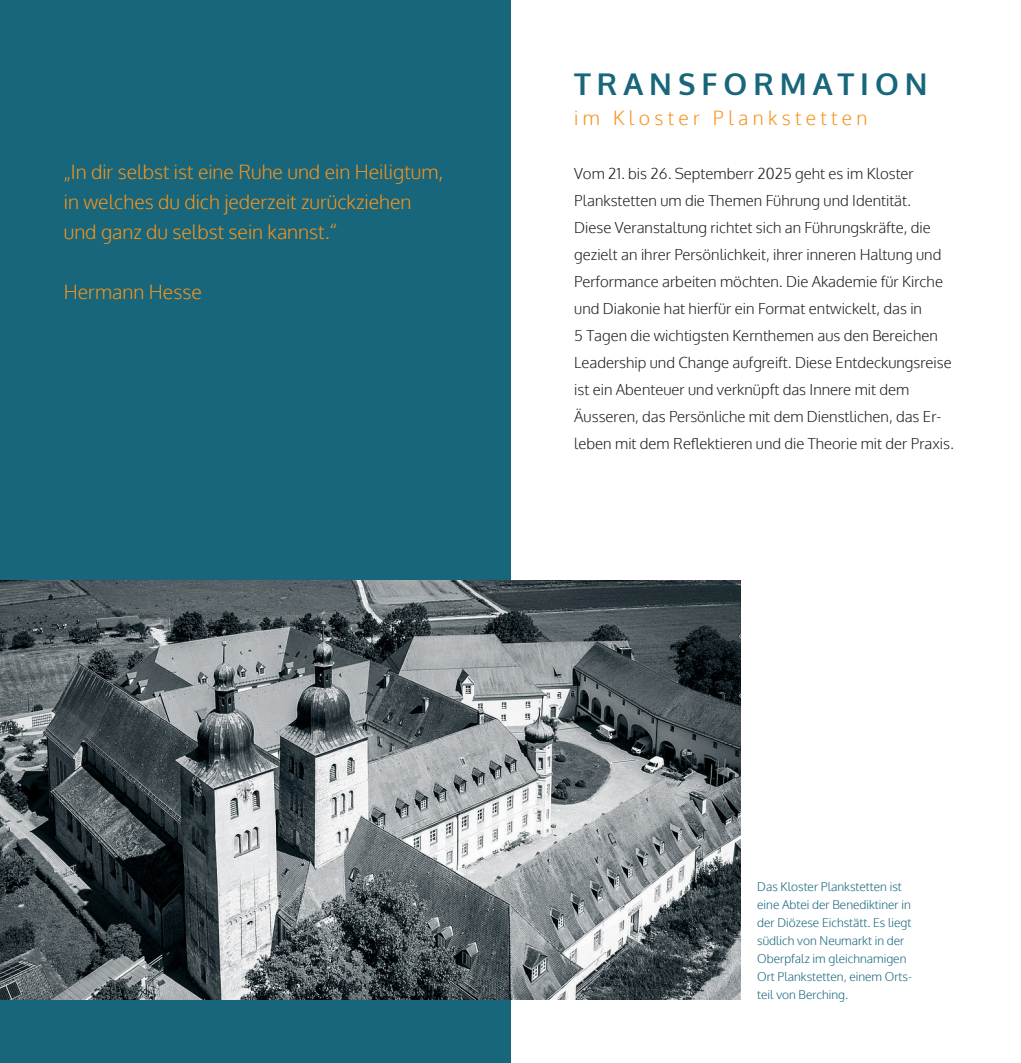
<style>
.page{position:relative;width:1021px;height:1063px;background:#fff}
.page>*{position:absolute;margin:0;border:0;box-sizing:border-box;transform-origin:0 0}
.t1{font:700 30px "Oxygen";letter-spacing:.2em;color:#18667b}
.t2{font:300 19.5px/30px "Oxygen";color:#f7931d}
.t3{font:300 19.5px "Oxygen";letter-spacing:.22em;color:#f7931d}
.t4{font:300 15px/27px "Oxygen";color:#231f20}
.t5{font:300 12px/18px "Oxygen";color:#18667b}
</style>
<div class="page">
<div style="left:0;top:555px;width:510px;height:508px;background:#18667b"></div>
<div style="left:0;top:0;width:510px;height:555px;background:#18667b"></div>
<img style="left:0;top:580px;width:740px;height:419px">
<h2 class="t2" style="left:64px;top:158px;width:381px">„In dir selbst ist eine Ruhe und ein Heiligtum, in welches du dich jederzeit zurückziehen und ganz du selbst sein kannst.“</h2>
<h2 class="t2" style="left:64px;top:278px;width:139px">Hermann Hesse</h2>
<h1 class="t1" style="left:574px;top:65px;width:355px">TRANSFORMATION</h1>
<h2 class="t3" style="left:574px;top:105px;width:295px">im Kloster Plankstetten</h2>
<p class="t4" style="left:574px;top:160px;width:381px">Vom 21. bis 26. Septemberr 2025 geht es im Kloster Plankstetten um die Themen Führung und Identität.<br>Diese Veranstaltung richtet sich an Führungskräfte, die gezielt an ihrer Persönlichkeit, ihrer inneren Haltung und Performance arbeiten möchten. Die Akademie für Kirche und Diakonie hat hierfür ein Format entwickelt, das in<br>5 Tagen die wichtigsten Kernthemen aus den Bereichen Leadership und Change aufgreift. Diese Entdeckungsreise ist ein Abenteuer und verknüpft das Innere mit dem Äusseren, das Persönliche mit dem Dienstlichen, das Er&shy;leben mit dem Reflektieren und die Theorie mit der Praxis.</p>
<p class="t5" style="left:757px;top:878px;width:156px">Das Kloster Plankstetten ist eine Abtei der Benediktiner in der Diözese Eichstätt. Es liegt südlich von Neumarkt in der<br>Oberpfalz im gleichnamigen<br>Ort Plankstetten, einem Orts&shy;teil von Berching.</p>
</div>
